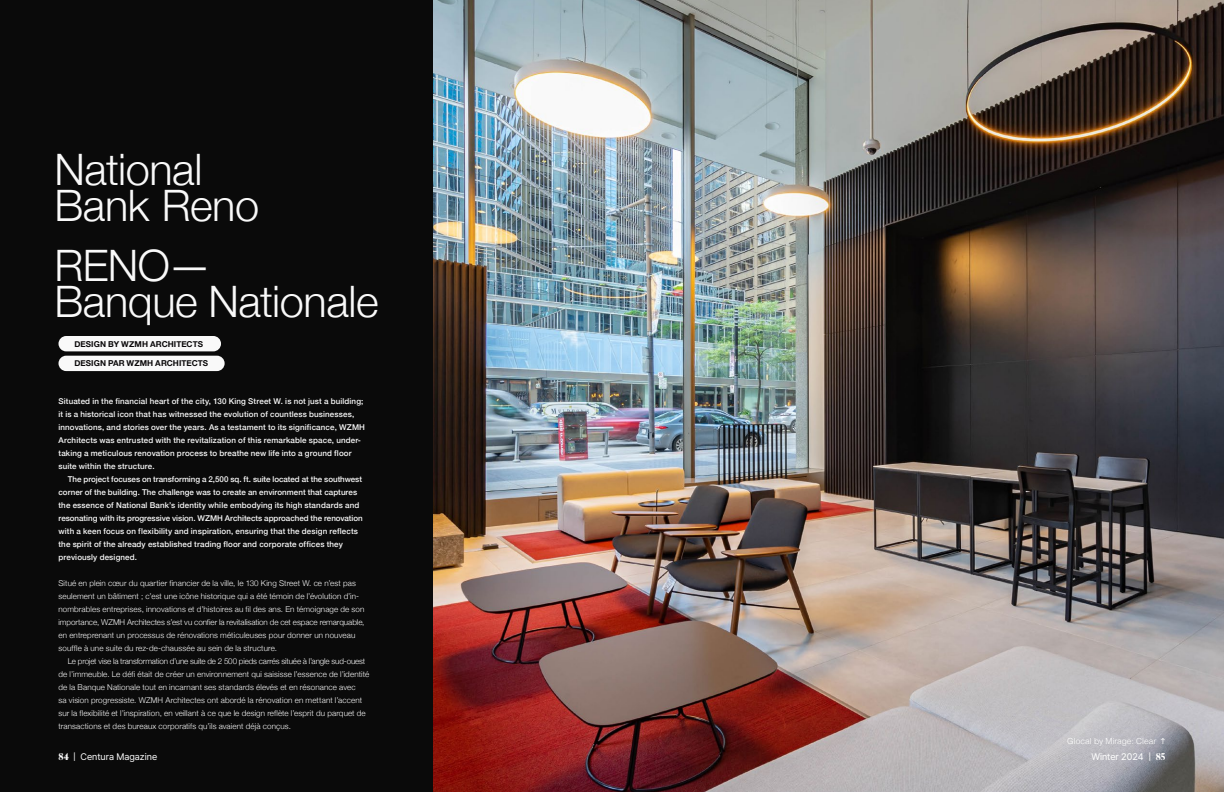
<style>
.page{position:relative;width:1224px;height:792px;background:#fff}
.page>*{position:absolute;margin:0;border:0;box-sizing:border-box;transform-origin:0 0}
.t1{font:300 43.3px/59.5px "Helvetica Neue";letter-spacing:-.01em;color:#f9f9f9}
.t2{font:9.5px "Pretendard";color:#f9f9f9}
.t3{font:9.5px "Pretendard";color:#fff}
.t4{font:300 8.4px "Helvetica";letter-spacing:.005em;color:#fff}
.t5{font:700 8.2px "Helvetica Neue";letter-spacing:.01em;color:#0a0809}
.t6{font:300 8px/13px "Helvetica Neue";letter-spacing:.015em;color:#f9f9f9}
.t7{font:500 8px/13px "Helvetica Neue";letter-spacing:.015em;color:#f9f9f9}
.s1{font-family:"Ivy Presto Headline";font-weight:700}
</style>
<div class="page">
<div style="left:0;top:0;width:612px;height:792px;background:#0a0a0a"></div>
<img style="left:433px;top:0;width:791px;height:792px">
<div style="left:58px;top:336px;width:163px;height:15px;background:#f9f9f9;border-radius:8px"></div>
<div style="left:58px;top:356px;width:167px;height:15px;background:#f9f9f9;border-radius:8px"></div>
<svg style="left:1161px;top:738px;width:4px;height:6px"></svg>
<h1 class="t1" style="left:54px;top:137px;width:149px">National</h1>
<h1 class="t1" style="left:54px;top:173px;width:206px">Bank Reno<br>RENO—</h1>
<h1 class="t1" style="left:54px;top:268px;width:326px">Banque Nationale</h1>
<p class="t5" style="left:74px;top:337px;width:130px">DESIGN BY WZMH ARCHITECTS</p>
<p class="t5" style="left:74px;top:357px;width:135px">DESIGN PAR WZMH ARCHITECTS</p>
<p class="t7" style="left:58px;top:394px;width:308px">Situated in the financial heart of the city, 130 King Street W. is not just a building; it is a historical icon that has witnessed the evolution of countless businesses, innovations, and stories over the years. As a testament to its significance, WZMH Architects was entrusted with the revitalization of this remarkable space, under&shy;taking a meticulous renovation process to breathe new life into a ground floor suite within the structure.</p>
<p class="t7" style="left:58px;top:472px;width:306px;text-indent:9px">The project focuses on transforming a 2,500 sq. ft. suite located at the southwest corner of the building. The challenge was to create an environment that captures the essence of National Bank’s identity while embodying its high standards and resonating with its progressive vision. WZMH Architects approached the renovation with a keen focus on flexibility and inspiration, ensuring that the design reflects the spirit of the already established trading floor and corporate offices they previously designed.</p>
<p class="t6" style="left:58px;top:576px;width:308px">Situé en plein cœur du quartier financier de la ville, le 130 King Street W. ce n’est pas seulement un bâtiment ; c’est une icône historique qui a été témoin de l’évolution d’in&shy;nombrables entreprises, innovations et d’histoires au fil des ans. En témoignage de son importance, WZMH Architectes s’est vu confier la revitalisation de cet espace remarquable, en entreprenant un processus de rénovations méticuleuses pour donner un nouveau souffle à une suite du rez-de-chaussée au sein de la structure.</p>
<p class="t6" style="left:58px;top:654px;width:312px;text-indent:9px">Le projet vise la transformation d’une suite de 2 500 pieds carrés située à l’angle sud-ouest de l’immeuble. Le défi était de créer un environnement qui saisisse l’essence de l’identité de la Banque Nationale tout en incarnant ses standards élevés et en résonance avec<br>sa vision progressiste. WZMH Architectes ont abordé la rénovation en mettant l’accent sur la flexibilité et l’inspiration, en veillant à ce que le design reflète l’esprit du parquet de transactions et des bureaux corporatifs qu’ils avaient déjà conçus.</p>
<p class="t4" style="left:1067px;top:734px;width:90px">Glocal by Mirage: Clear</p>
<p class="t2" style="left:58px;top:750px;width:100px"><span class="s1">84</span> | Centura Magazine</p>
<p class="t3" style="left:1091px;top:750px;width:76px">Winter 2024 | <span class="s1">85</span></p>
</div>
